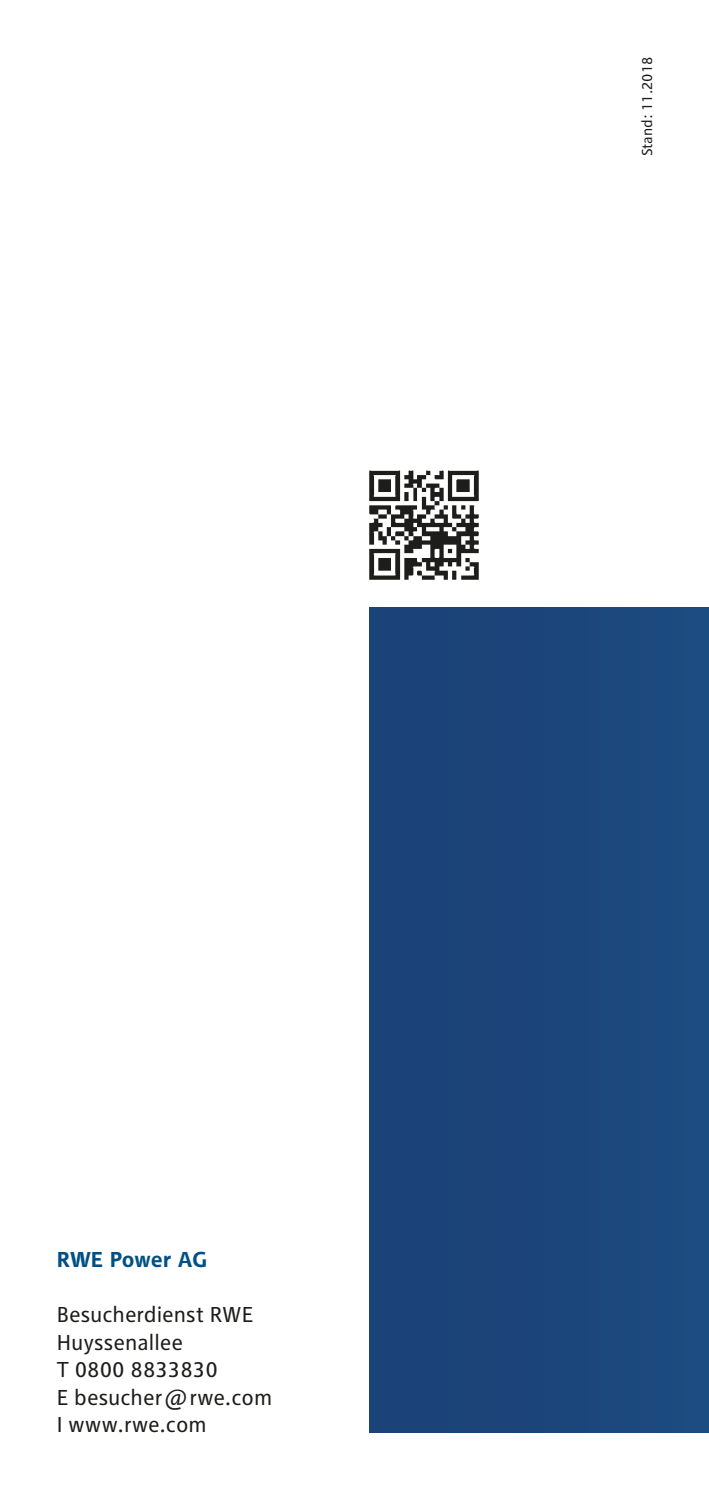
<style>
.page{position:relative;width:709px;height:1489px;background:#fff}
.page>*{position:absolute;margin:0;border:0;box-sizing:border-box;transform-origin:0 0}
.t1{font:22.5px/27.5px "RWE Text";color:#1d1d1b}
.t2{font:700 22.5px "RWE Text";color:#005086}
.t3{font:15px "RWE Text";color:#1d1d1b}
</style>
<div class="page">
<div style="left:369px;top:607px;width:340px;height:825px;background:#1c457a"></div>
<img style="left:369px;top:470px;width:110px;height:110px">
<p class="t3" style="left:641px;top:156px;width:101px;rotate:-90deg">Stand: 11.2018</p>
<p class="t2" style="left:57px;top:1251px;width:152px">RWE Power AG</p>
<p class="t1" style="left:57px;top:1303px;width:217px">Besucherdienst RWE<br>Huyssenallee<br>T 0800 8833830<br>E besucher@rwe.com<br>I www.rwe.com</p>
</div>
